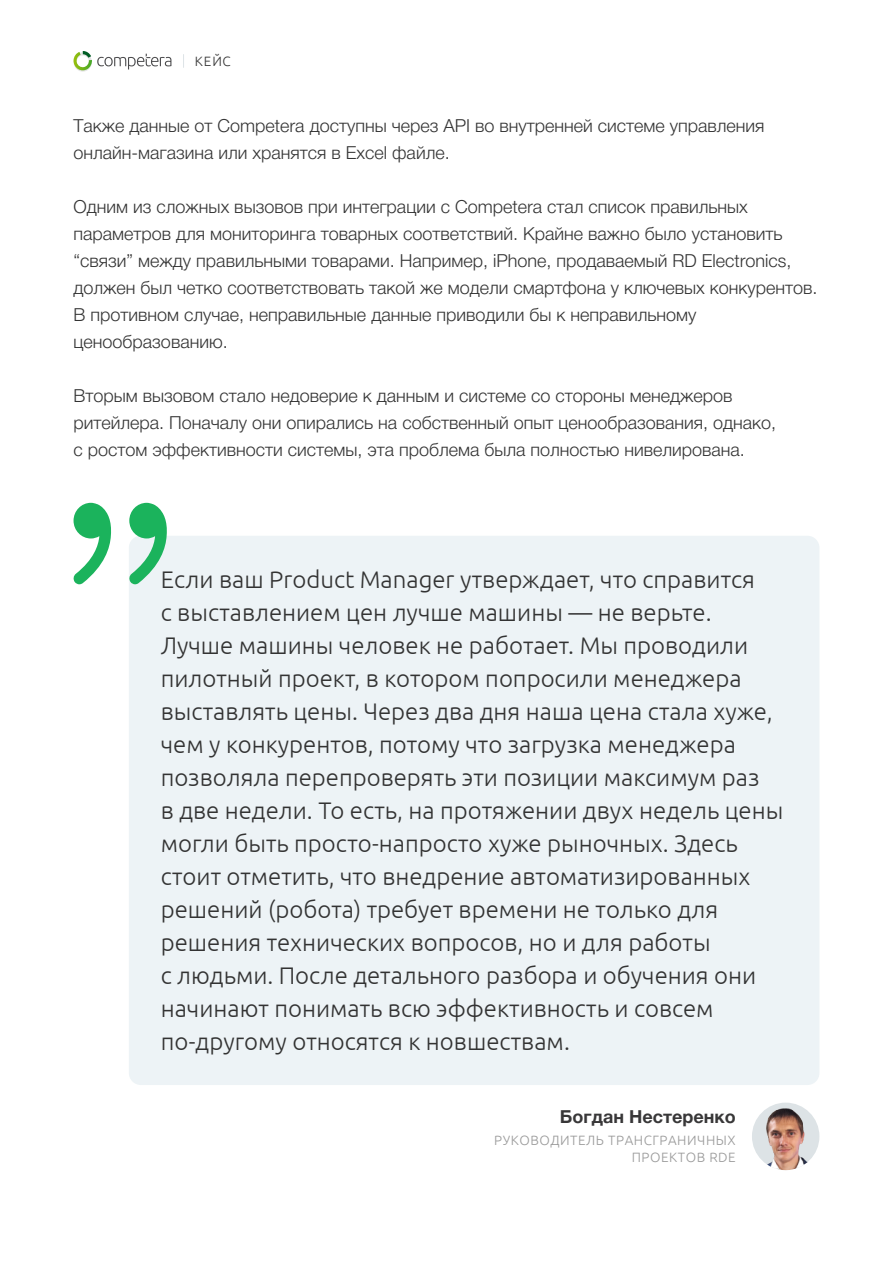
<style>
.page{position:relative;width:893px;height:1263px;background:#fff}
.page>*{position:absolute;margin:0;border:0;box-sizing:border-box;transform-origin:0 0}
.t1{font:300 24px/33px "Ubuntu";color:#333}
.t2{font:300 18px/27px "Helvetica Neue Cyr";color:#333}
.t3{font:700 18px "Helvetica Neue Cyr";color:#383738}
.t4{font:300 13.5px/16.2px "Ubuntu";letter-spacing:.04em;color:#999;text-align:right}
.t5{font:300 13.5px "Ubuntu";color:#333}
</style>
<div class="page">
<svg style="left:183px;top:55px;width:1px;height:12px"></svg>
<svg style="left:73px;top:51px;width:98px;height:21px"></svg>
<div style="left:129px;top:536px;width:690px;height:549px;background:#edf3f6;border-radius:12px"></div>
<img style="left:752px;top:1105px;width:67px;height:65px">
<svg style="left:73px;top:503px;width:39px;height:81px"></svg>
<svg style="left:129px;top:503px;width:38px;height:81px"></svg>
<p class="t5" style="left:195px;top:53px;width:37px">КЕЙС</p>
<p class="t2" style="left:74px;top:112px;width:693px">Также данные от Competera доступны через API во внутренней системе управления онлайн-магазина или хранятся в Excel файле.</p>
<p class="t2" style="left:74px;top:193px;width:746px">Одним из сложных вызовов при интеграции с Competera стал список правильных параметров для мониторинга товарных соответствий. Крайне важно было установить “связи” между правильными товарами. Например, iPhone, продаваемый RD Electronics, должен был четко соответствовать такой же модели смартфона у ключевых конкурентов.<br>В противном случае, неправильные данные приводили бы к неправильному ценообразованию.</p>
<p class="t2" style="left:74px;top:382px;width:704px">Вторым вызовом стало недоверие к данным и системе со стороны менеджеров ритейлера. Поначалу они опирались на собственный опыт ценообразования, однако, с ростом эффективности системы, эта проблема была полностью нивелирована.</p>
<p class="t1" style="left:161px;top:563px;width:624px">Если ваш Product Manager утверждает, что справится<br>с выставлением цен лучше машины — не верьте.<br>Лучше машины человек не работает. Мы проводили пилотный проект, в котором попросили менеджера выставлять цены. Через два дня наша цена стала хуже, чем у конкурентов, потому что загрузка менеджера позволяла перепроверять эти позиции максимум раз<br>в две недели. То есть, на протяжении двух недель цены могли быть просто-напросто хуже рыночных. Здесь стоит отметить, что внедрение автоматизированных решений (робота) требует времени не только для решения технических вопросов, но и для работы<br>с людьми. После детального разбора и обучения они начинают понимать всю эффективность и совсем по-другому относятся к новшествам.</p>
<p class="t3" style="left:560px;top:1107px;width:177px">Богдан Нестеренко</p>
<p class="t4" style="left:494px;top:1132px;width:243px">РУКОВОДИТЕЛЬ ТРАНСГРАНИЧНЫХ<br>ПРОЕКТОВ RDE</p>
</div>
